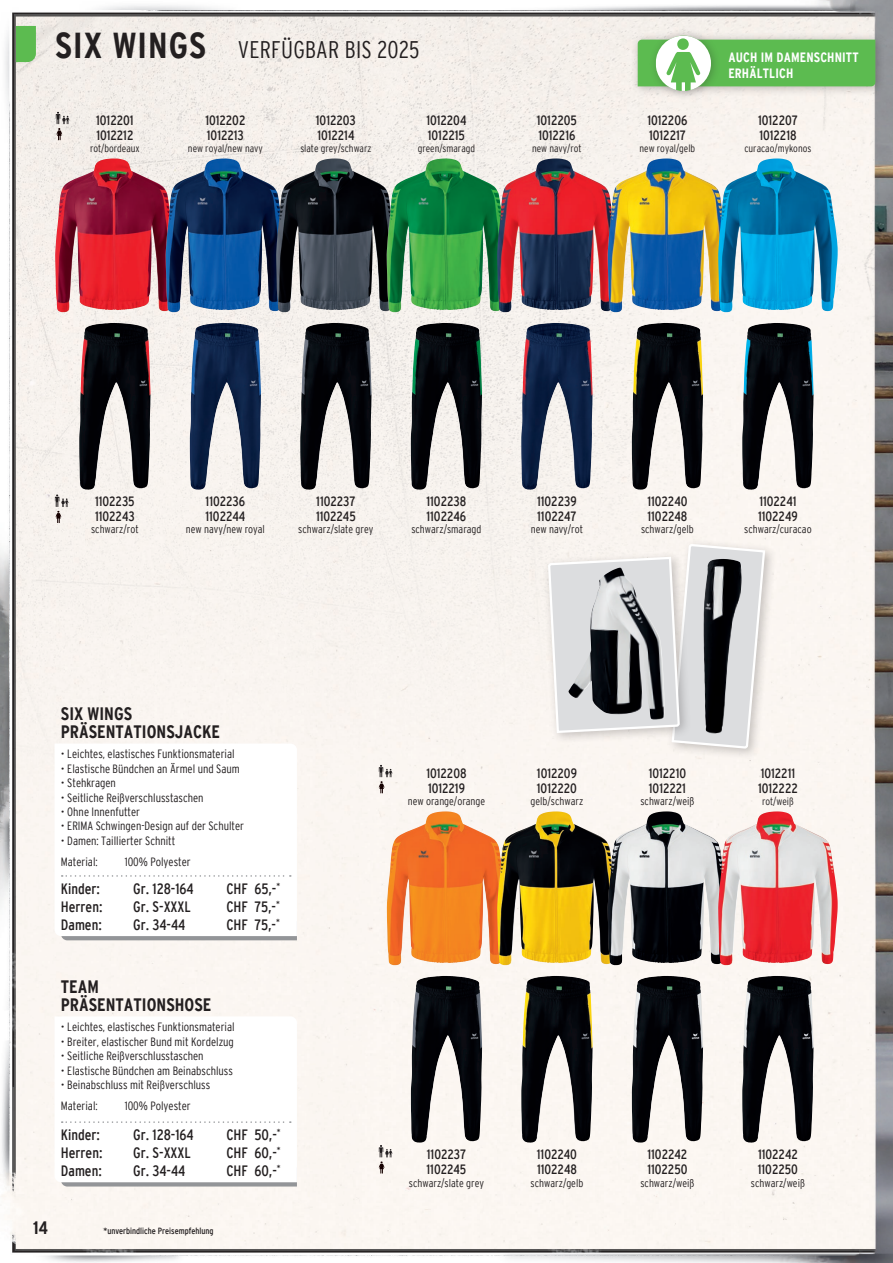
<style>
.page{position:relative;width:893px;height:1263px;background:#fff}
.page>*{position:absolute;margin:0;border:0;box-sizing:border-box;transform-origin:0 0}
.t1{font:700 condensed 36px "Interstate";letter-spacing:.03em;color:#231f20}
.t2{font:300 condensed 24px "Interstate";letter-spacing:.01em;color:#231f20}
.t3{font:700 condensed 18px/18px "Interstate";color:#231f20}
.t4{font:condensed 15px/18px "Interstate";color:#231f20;text-align:justify}
.t5{font:condensed 13.5px/15px "Interstate";color:#231f20}
.t6{font:700 condensed 13.5px/16.2px "Interstate";letter-spacing:.01em;color:#fff}
.t7{font:300 condensed 12px/20.9px "Interstate";color:#231f20}
.t8{font:300 condensed 11.1px "Interstate";color:#231f20}
.t9{font:300 condensed 10.5px "Interstate";color:#231f20}
.t10{font:condensed 9px "Interstate";color:#231f20}
</style>
<div class="page">
<img style="left:0;top:0;width:893px;height:1263px">
<img style="left:55px;top:158px;width:59px;height:154px">
<img style="left:166px;top:158px;width:58px;height:154px">
<img style="left:276px;top:158px;width:59px;height:154px">
<img style="left:387px;top:811px;width:58px;height:154px">
<img style="left:387px;top:158px;width:58px;height:154px">
<img style="left:497px;top:811px;width:59px;height:154px">
<img style="left:497px;top:158px;width:59px;height:154px">
<img style="left:608px;top:811px;width:58px;height:154px">
<img style="left:718px;top:811px;width:59px;height:154px">
<img style="left:300px;top:323px;width:34px;height:167px">
<img style="left:411px;top:976px;width:33px;height:167px">
<img style="left:521px;top:323px;width:34px;height:167px">
<img style="left:411px;top:323px;width:33px;height:167px">
<img style="left:742px;top:323px;width:33px;height:167px">
<img style="left:632px;top:323px;width:33px;height:156px">
<img style="left:521px;top:976px;width:34px;height:167px">
<img style="left:632px;top:976px;width:34px;height:167px">
<img style="left:742px;top:976px;width:33px;height:167px">
<img style="left:79px;top:323px;width:34px;height:167px">
<img style="left:190px;top:323px;width:33px;height:167px">
<img style="left:608px;top:158px;width:58px;height:154px">
<img style="left:718px;top:158px;width:59px;height:154px">
<svg style="left:379px;top:1145px;width:14px;height:29px"></svg>
<svg style="left:379px;top:765px;width:14px;height:28px"></svg>
<svg style="left:55px;top:494px;width:14px;height:29px"></svg>
<svg style="left:56px;top:112px;width:14px;height:28px"></svg>
<div style="left:630px;top:32px;width:256px;height:65px;background:#231f20;opacity:.3"></div>
<div style="left:648px;top:28px;width:74px;height:74px;background:#231f20;opacity:.3"></div>
<svg style="left:638px;top:36px;width:237px;height:55px;background:#80c675"></svg>
<div style="left:666px;top:538px;width:111px;height:222px;background:#231f20;opacity:.25"></div>
<div style="left:542px;top:551px;width:149px;height:194px;background:#f8f4ef"></div>
<svg style="left:547px;top:479px;width:219px;height:331px"></svg>
<svg style="left:61px;top:936px;width:236px;height:4px"></svg>
<svg style="left:55px;top:743px;width:242px;height:193px"></svg>
<svg style="left:62px;top:875px;width:229px;height:2px"></svg>
<svg style="left:55px;top:1016px;width:242px;height:170px"></svg>
<svg style="left:16px;top:26px;width:20px;height:36px"></svg>
<h1 class="t1" style="left:55px;top:25px;width:153px">SIX WINGS</h1>
<h2 class="t2" style="left:238px;top:36px;width:183px">VERFÜGBAR BIS 2025</h2>
<p class="t5" style="left:96px;top:113px;width:39px">1012201<br>1012212</p>
<p class="t9" style="left:90px;top:142px;width:51px">rot/bordeaux</p>
<p class="t5" style="left:205px;top:113px;width:42px">1012202<br>1012213</p>
<p class="t9" style="left:188px;top:142px;width:76px">new royal/new navy</p>
<p class="t5" style="left:316px;top:113px;width:41px">1012203<br>1012214</p>
<p class="t9" style="left:300px;top:142px;width:73px">slate grey/schwarz</p>
<p class="t5" style="left:426px;top:113px;width:42px">1012204<br>1012215</p>
<p class="t9" style="left:418px;top:142px;width:59px">green/smaragd</p>
<p class="t5" style="left:537px;top:113px;width:42px">1012205<br>1012216</p>
<p class="t9" style="left:532px;top:142px;width:51px">new navy/rot</p>
<p class="t5" style="left:647px;top:113px;width:42px">1012206<br>1012217</p>
<p class="t9" style="left:640px;top:142px;width:57px">new royal/gelb</p>
<p class="t6" style="left:728px;top:49px;width:132px">AUCH IM DAMENSCHNITT<br>ERHÄLTLICH</p>
<p class="t5" style="left:758px;top:113px;width:41px">1012207<br>1012218</p>
<p class="t9" style="left:744px;top:142px;width:68px">curacao/mykonos</p>
<p class="t5" style="left:95px;top:493px;width:41px">1102235<br>1102243</p>
<p class="t8" style="left:91px;top:523px;width:49px">schwarz/rot</p>
<p class="t5" style="left:205px;top:493px;width:41px">1102236<br>1102244</p>
<p class="t8" style="left:186px;top:523px;width:81px">new navy/new royal</p>
<p class="t5" style="left:316px;top:493px;width:41px">1102237<br>1102245</p>
<p class="t8" style="left:298px;top:523px;width:77px">schwarz/slate grey</p>
<p class="t5" style="left:427px;top:493px;width:41px">1102238<br>1102246</p>
<p class="t8" style="left:411px;top:523px;width:72px">schwarz/smaragd</p>
<p class="t5" style="left:537px;top:493px;width:41px">1102239<br>1102247</p>
<p class="t8" style="left:531px;top:523px;width:54px">new navy/rot</p>
<p class="t5" style="left:647px;top:493px;width:42px">1102240<br>1102248</p>
<p class="t8" style="left:641px;top:523px;width:54px">schwarz/gelb</p>
<p class="t5" style="left:758px;top:493px;width:41px">1102241<br>1102249</p>
<p class="t8" style="left:744px;top:523px;width:69px">schwarz/curacao</p>
<h3 class="t3" style="left:61px;top:704px;width:161px">SIX WINGS<br>PRÄSENTATIONSJACKE</h3>
<p class="t7" style="left:61px;top:744px;width:175px">• Leichtes, elastisches Funktionsmaterial</p>
<p class="t7" style="left:61px;top:758px;width:180px">• Elastische Bündchen an Ärmel und Saum</p>
<p class="t7" style="left:61px;top:772px;width:57px">• Stehkragen</p>
<p class="t7" style="left:61px;top:787px;width:144px">• Seitliche Reißverschlusstaschen</p>
<p class="t7" style="left:61px;top:801px;width:81px">• Ohne Innenfutter</p>
<p class="t7" style="left:61px;top:816px;width:185px">• ERIMA Schwingen-Design auf der Schulter</p>
<p class="t7" style="left:61px;top:830px;width:116px">• Damen: Taillierter Schnitt<br>Material:</p>
<p class="t7" style="left:125px;top:851px;width:67px">100% Polyester</p>
<p class="t4" style="left:61px;top:879px;width:41px">Kinder:</p>
<p class="t4" style="left:133px;top:879px;width:62px">Gr. 128-164</p>
<p class="t4" style="left:61px;top:897px;width:43px">Herren:</p>
<p class="t4" style="left:133px;top:897px;width:59px">Gr. S-XXXL</p>
<p class="t4" style="left:61px;top:915px;width:42px">Damen:</p>
<p class="t4" style="left:133px;top:915px;width:54px">Gr. 34-44</p>
<p class="t4" style="left:226px;top:879px;width:55px">CHF 65,-<sup>* </sup>CHF 75,-<sup>* </sup>CHF 75,-<sup>*</sup></p>
<h3 class="t3" style="left:61px;top:977px;width:152px">TEAM<br>PRÄSENTATIONSHOSE</h3>
<p class="t7" style="left:61px;top:1016px;width:175px">• Leichtes, elastisches Funktionsmaterial</p>
<p class="t7" style="left:61px;top:1031px;width:175px">• Breiter, elastischer Bund mit Kordelzug</p>
<p class="t7" style="left:61px;top:1045px;width:144px">• Seitliche Reißverschlusstaschen</p>
<p class="t7" style="left:61px;top:1060px;width:173px">• Elastische Bündchen am Beinabschluss</p>
<p class="t7" style="left:61px;top:1074px;width:151px">• Beinabschluss mit Reißverschluss<br>Material:</p>
<p class="t7" style="left:125px;top:1095px;width:67px">100% Polyester</p>
<p class="t4" style="left:61px;top:1125px;width:41px">Kinder:</p>
<p class="t4" style="left:133px;top:1125px;width:62px">Gr. 128-164</p>
<p class="t4" style="left:61px;top:1143px;width:43px">Herren:</p>
<p class="t4" style="left:133px;top:1143px;width:59px">Gr. S-XXXL</p>
<p class="t4" style="left:61px;top:1161px;width:42px">Damen:</p>
<p class="t4" style="left:133px;top:1161px;width:54px">Gr. 34-44</p>
<p class="t4" style="left:226px;top:1125px;width:56px">CHF 50,-<sup>* </sup>CHF 60,-<sup>* </sup>CHF 60,-<sup>*</sup></p>
<h3 class="t3" style="left:33px;top:1218px;width:16px">14</h3>
<p class="t10" style="left:103px;top:1226px;width:112px">*unverbindliche Preisempfehlung</p>
<p class="t5" style="left:426px;top:765px;width:42px">1012208<br>1012219</p>
<p class="t8" style="left:408px;top:795px;width:79px">new orange/orange</p>
<p class="t5" style="left:537px;top:765px;width:42px">1012209<br>1012220</p>
<p class="t8" style="left:531px;top:795px;width:54px">gelb/schwarz</p>
<p class="t5" style="left:649px;top:765px;width:39px">1012210<br>1012221</p>
<p class="t8" style="left:640px;top:795px;width:56px">schwarz/weiß</p>
<p class="t5" style="left:758px;top:766px;width:41px">1012211<br>1012222</p>
<p class="t9" style="left:762px;top:795px;width:33px">rot/weiß</p>
<p class="t5" style="left:427px;top:1147px;width:41px">1102237<br>1102245</p>
<p class="t8" style="left:409px;top:1176px;width:77px">schwarz/slate grey</p>
<p class="t5" style="left:537px;top:1147px;width:42px">1102240<br>1102248</p>
<p class="t8" style="left:531px;top:1176px;width:54px">schwarz/gelb</p>
<p class="t5" style="left:647px;top:1147px;width:42px">1102242<br>1102250</p>
<p class="t8" style="left:640px;top:1176px;width:56px">schwarz/weiß</p>
<p class="t5" style="left:758px;top:1147px;width:42px">1102242<br>1102250</p>
<p class="t8" style="left:751px;top:1176px;width:56px">schwarz/weiß</p>
</div>
